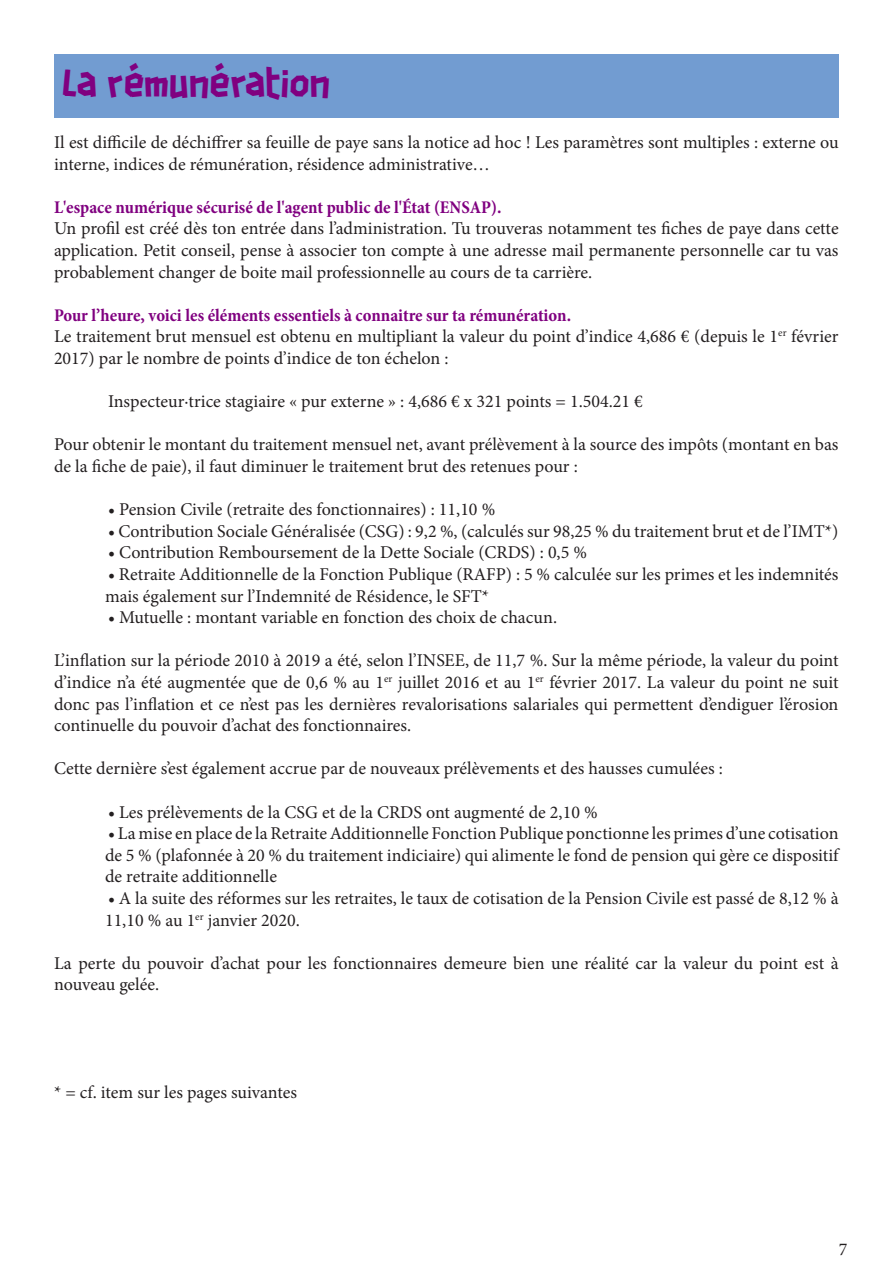
<style>
.page{position:relative;width:893px;height:1263px;background:#fff}
.page>*{position:absolute;margin:0;border:0;box-sizing:border-box;transform-origin:0 0}
.t1{font:36px "Scotchlidaires";color:#800080}
.t2{font:18px/21.6px "Minion Pro";color:#231f20}
.t3{font:700 condensed 18px "Minion Pro";color:#800080}
</style>
<div class="page">
<div style="left:54px;top:54px;width:785px;height:64px;background:#729cd1"></div>
<p class="t1" style="left:63px;top:58px;width:269px">La rémunération</p>
<p class="t2" style="left:54px;top:131px;width:786px">Il est difficile de déchiffrer sa feuille de paye sans la notice ad hoc ! Les paramètres sont multiples : externe ou interne, indices de rémunération, résidence administrative…</p>
<p class="t3" style="left:54px;top:195px;width:449px">L'espace numérique sécurisé de l'agent public de l'État (ENSAP).</p>
<p class="t2" style="left:54px;top:218px;width:786px;text-align:justify">Un profil est créé dès ton entrée dans l’administration. Tu trouveras notamment tes fiches de paye dans cette application. Petit conseil, pense à associer ton compte à une adresse mail permanente personnelle car tu vas probablement changer de boite mail professionnelle au cours de ta carrière.</p>
<p class="t3" style="left:54px;top:303px;width:519px">Pour l’heure, voici les éléments essentiels à connaitre sur ta rémunération.</p>
<p class="t2" style="left:54px;top:326px;width:786px">Le traitement brut mensuel est obtenu en multipliant la valeur du point d’indice 4,686 € (depuis le 1<sup>er</sup> février<br>2017) par le nombre de points d’indice de ton échelon :</p>
<p class="t2" style="left:108px;top:391px;width:536px">Inspecteur·trice stagiaire « pur externe » : 4,686 € x 321 points = 1.504.21 €</p>
<p class="t2" style="left:54px;top:434px;width:786px">Pour obtenir le montant du traitement mensuel net, avant prélèvement à la source des impôts (montant en bas de la fiche de paie), il faut diminuer le traitement brut des retenues pour :</p>
<p class="t2" style="left:108px;top:499px;width:389px">• Pension Civile (retraite des fonctionnaires) : 11,10 %</p>
<p class="t2" style="left:108px;top:520px;width:732px">• Contribution Sociale Généralisée (CSG) : 9,2 %, (calculés sur 98,25 % du traitement brut et de l’IMT*)</p>
<p class="t2" style="left:108px;top:542px;width:481px">• Contribution Remboursement de la Dette Sociale (CRDS) : 0,5 %</p>
<p class="t2" style="left:105px;top:563px;width:735px">• Retraite Additionnelle de la Fonction Publique (RAFP) : 5 % calculée sur les primes et les indemnités mais également sur l’Indemnité de Résidence, le SFT*</p>
<p class="t2" style="left:108px;top:607px;width:451px">• Mutuelle : montant variable en fonction des choix de chacun.</p>
<p class="t2" style="left:54px;top:650px;width:786px;text-align:justify">L’inflation sur la période 2010 à 2019 a été, selon l’INSEE, de 11,7 %. Sur la même période, la valeur du point d’indice n’a été augmentée que de 0,6 % au 1<sup>er</sup> juillet 2016 et au 1<sup>er</sup> février 2017. La valeur du point ne suit donc pas l’inflation et ce n’est pas les dernières revalorisations salariales qui permettent d’endiguer l’érosion continuelle du pouvoir d’achat des fonctionnaires.</p>
<p class="t2" style="left:54px;top:758px;width:670px">Cette dernière s’est également accrue par de nouveaux prélèvements et des hausses cumulées :</p>
<p class="t2" style="left:108px;top:801px;width:491px">• Les prélèvements de la CSG et de la CRDS ont augmenté de 2,10 %</p>
<p class="t2" style="left:105px;top:823px;width:735px;text-align:justify">• La mise en place de la Retraite Additionnelle Fonction Publique ponctionne les primes d’une cotisation de 5 % (plafonnée à 20 % du traitement indiciaire) qui alimente le fond de pension qui gère ce dispositif de retraite additionnelle</p>
<p class="t2" style="left:105px;top:887px;width:735px">• A la suite des réformes sur les retraites, le taux de cotisation de la Pension Civile est passé de 8,12 % à<br>11,10 % au 1<sup>er</sup> janvier 2020.</p>
<p class="t2" style="left:54px;top:952px;width:786px">La perte du pouvoir d’achat pour les fonctionnaires demeure bien une réalité car la valeur du point est à nouveau gelée.</p>
<p class="t2" style="left:54px;top:1082px;width:245px">* = cf. item sur les pages suivantes</p>
<p class="t2" style="left:839px;top:1238px;width:10px">7</p>
</div>
